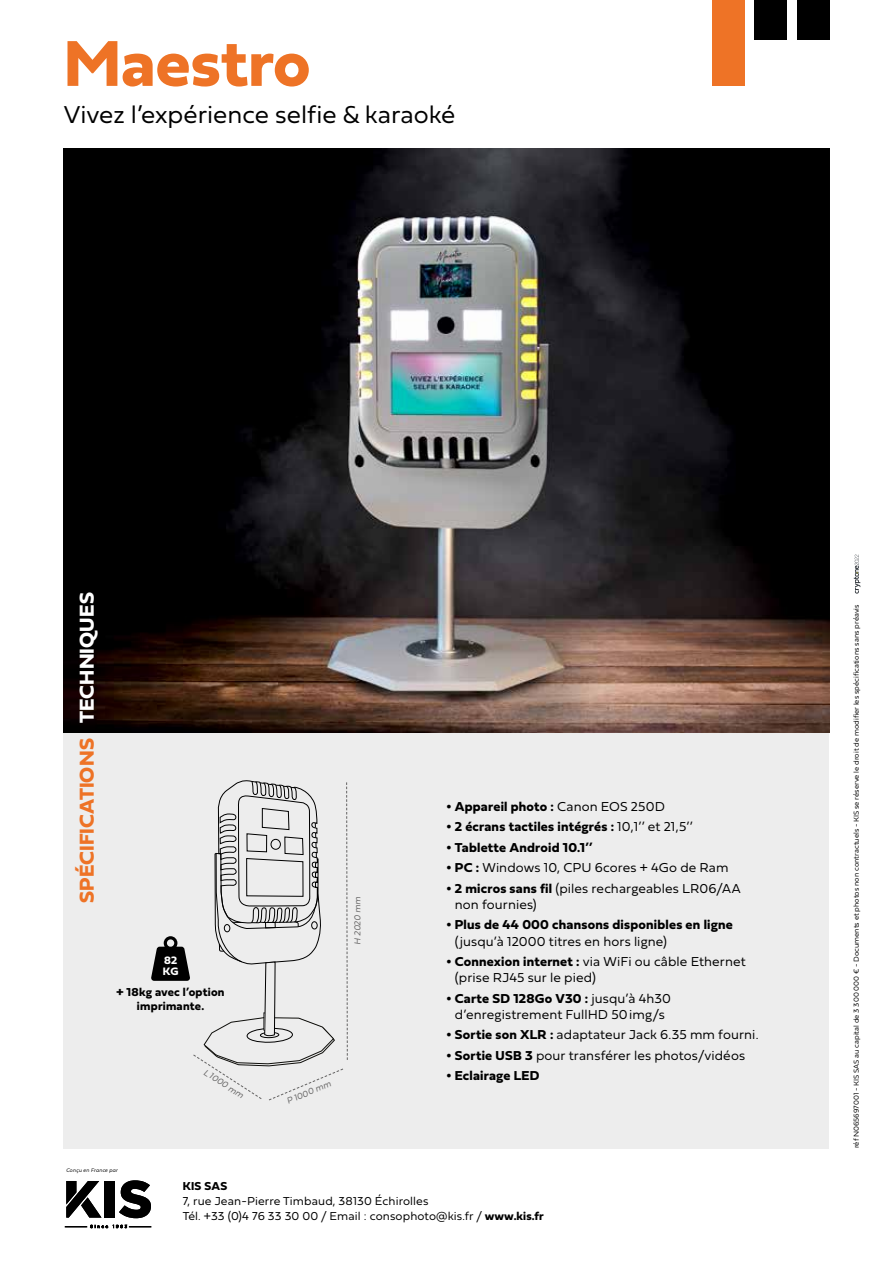
<style>
.page{position:relative;width:893px;height:1263px;background:#fff}
.page>*{position:absolute;margin:0;border:0;box-sizing:border-box;transform-origin:0 0}
.t1{font:700 67.5px "Fieldwork Hum";color:#ee7326}
.t2{font:25.5px "Fieldwork Hum Light";color:#000}
.t3{font:700 21px "Fieldwork Hum";letter-spacing:.005em;color:#ee7326}
.t4{font:13.5px/16.2px "Fieldwork Hum Light";letter-spacing:.01em;color:#000}
.t5{font:700 13.5px "Fieldwork Hum";letter-spacing:.015em;color:#000}
.t6{font:12px/15px "Fieldwork Hum Light";letter-spacing:.01em;color:#000}
.t7{font:700 12px/14.4px "Fieldwork Hum";letter-spacing:.015em;color:#000;text-align:center}
.t8{font:700 11.25px/11.2px "Fieldwork Hum";color:#fff}
.t9{font:italic 300 9px "Fieldwork";color:#646363}
.t10{font:7.5px "Fieldwork Hum Light";color:#000}
.t11{font:italic 300 5.4px "Fieldwork";letter-spacing:.01em;color:#000}
.s1{color:#fff}
.s2{font-family:"Fieldwork Hum Light";font-weight:400}
.s3{font-family:"Fieldwork Hum";font-weight:700}
</style>
<div class="page">
<div style="left:713px;top:0;width:32px;height:86px;background:#ee7326"></div>
<div style="left:797px;top:0;width:32px;height:40px;background:#000"></div>
<div style="left:755px;top:0;width:32px;height:40px;background:#000"></div>
<svg style="left:854px;top:555px;width:6px;height:39px"></svg>
<div style="left:64px;top:574px;width:765px;height:574px;background:#ededed"></div>
<img style="left:64px;top:149px;width:765px;height:583px">
<svg style="left:65px;top:1224px;width:86px;height:4px"></svg>
<div style="left:105px;top:1181px;width:10px;height:36px;background:#000"></div>
<svg style="left:119px;top:1180px;width:32px;height:38px"></svg>
<svg style="left:66px;top:1181px;width:35px;height:36px"></svg>
<svg style="left:151px;top:780px;width:197px;height:321px"></svg>
<h1 class="t1" style="left:64px;top:10px;width:248px">Maestro</h1>
<h2 class="t2" style="left:64px;top:95px;width:393px">Vivez l’expérience selfie &amp; karaoké</h2>
<h3 class="t3" style="left:70px;top:903px;width:312px;rotate:-90deg">SPÉCIFICATIONS <span class="s1">TECHNIQUES</span></h3>
<p class="t8" style="left:163px;top:954px;width:17px">82<br>KG</p>
<p class="t7" style="left:117px;top:984px;width:110px">+ 18kg avec l’option imprimante.</p>
<p class="t9" style="left:208px;top:1065px;width:48px;rotate:33deg">L 1000 mm</p>
<p class="t11" style="left:66px;top:1166px;width:53px">Conçu en France par</p>
<p class="t9" style="left:350px;top:945px;width:50px;rotate:-90deg">H 2020 mm</p>
<p class="t9" style="left:284px;top:1095px;width:49px;rotate:-23deg">P 1000 mm</p>
<p class="t5" style="left:446px;top:796px;width:220px">• Appareil photo : <span class="s2">Canon EOS 250D</span></p>
<p class="t5" style="left:446px;top:816px;width:248px">• 2 écrans tactiles intégrés : <span class="s2">10,1’’ et 21,5’’</span></p>
<p class="t5" style="left:446px;top:837px;width:148px">• Tablette Android 10.1’’</p>
<p class="t4" style="left:446px;top:859px;width:284px"><span class="s3">• PC :</span> Windows 10, CPU 6cores + 4Go de Ram</p>
<p class="t4" style="left:455px;top:879px;width:287px;text-indent:-8px"><span class="s3">• 2 micros sans fil</span> (piles rechargeables LR06/AA non fournies)</p>
<p class="t5" style="left:446px;top:914px;width:288px">• Plus de 44 000 chansons disponibles en ligne</p>
<p class="t4" style="left:455px;top:932px;width:214px">(jusqu’à 12000 titres en hors ligne)</p>
<p class="t4" style="left:455px;top:953px;width:292px;text-indent:-8px"><span class="s3">• Connexion internet :</span> via WiFi ou câble Ethernet (prise RJ45 sur le pied)</p>
<p class="t5" style="left:446px;top:987px;width:226px">• Carte SD 128Go V30 : <span class="s2">jusqu’à 4h30</span></p>
<p class="t4" style="left:455px;top:1005px;width:212px">d’enregistrement FullHD 50img/s</p>
<p class="t4" style="left:446px;top:1026px;width:313px"><span class="s3">• Sortie son XLR :</span> adaptateur Jack 6.35 mm fourni.</p>
<p class="t4" style="left:446px;top:1046px;width:300px"><span class="s3">• Sortie USB 3</span> pour transférer les photos/vidéos</p>
<p class="t5" style="left:446px;top:1065px;width:94px">• Eclairage LED</p>
<p class="t7" style="left:183px;top:1179px;width:46px">KIS SAS</p>
<p class="t6" style="left:183px;top:1193px;width:362px">7, rue Jean-Pierre Timbaud, 38130 Échirolles<br>Tél. +33 (0)4 76 33 30 00 / Email : consophoto@kis.fr / <span class="s3">www.kis.fr</span></p>
<p class="t10" style="left:850px;top:1148px;width:545px;rotate:-90deg">réf N065697001 - KIS SAS au capital de 3 300 000 € - Documents et photos non contractuels - KIS se réserve le droit de modifier les spécifications sans préavis</p>
</div>
